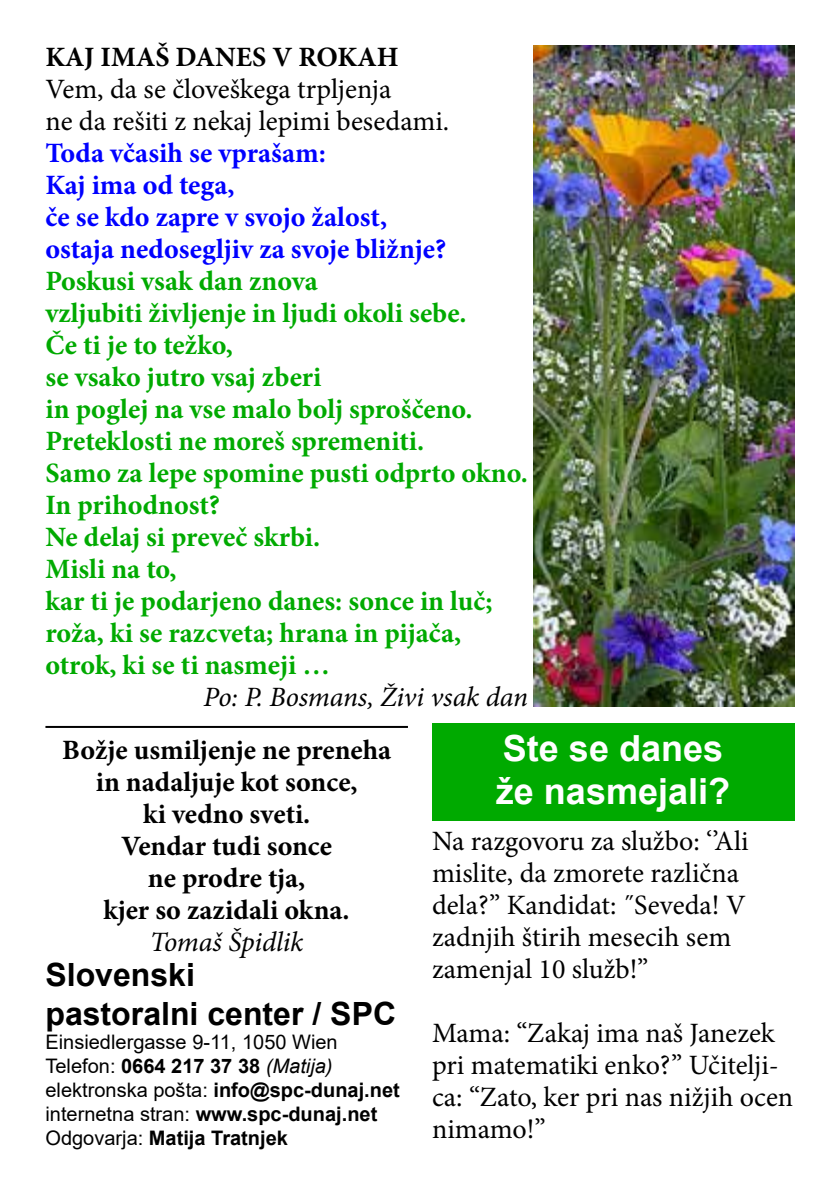
<style>
.page{position:relative;width:840px;height:1191px;background:#fff}
.page>*{position:absolute;margin:0;border:0;box-sizing:border-box;transform-origin:0 0}
.t1{font:700 36px/43.2px "Arial";color:#fff}
.t2{font:700 32px/38.4px "Arial";color:#000}
.t3{font:700 28px/32px "Minion Pro";color:#0a0}
.t4{font:28px/32px "Minion Pro";color:#000}
.t5{font:700 28px/32px "Minion Pro";color:#000;text-align:center}
.t6{font:700 28px/32px "Minion Pro";color:#00f}
.t7{font:italic 28px "Minion Pro";letter-spacing:-.005em;color:#000}
.t8{font:20px/24px "Arial";color:#000}
.s1{font-weight:700}
.s2{font-style:italic}
</style>
<div class="page">
<div style="left:432px;top:723px;width:362px;height:97px;background:#0a0"></div>
<hr style="left:45px;top:726px;width:363px;height:2px;background:#000">
<img style="left:533px;top:45px;width:261px;height:662px">
<p class="t5" style="left:45px;top:40px;width:354px">KAJ IMAŠ DANES V ROKAH</p>
<p class="t4" style="left:45px;top:73px;width:405px">Vem, da se človeškega trpljenja<br>ne da rešiti z nekaj lepimi besedami.</p>
<p class="t6" style="left:45px;top:136px;width:402px">Toda včasih se vprašam:<br>Kaj ima od tega,<br>če se kdo zapre v svojo žalost, ostaja nedosegljiv za svoje bližnje?</p>
<p class="t3" style="left:45px;top:264px;width:483px">Poskusi vsak dan znova<br>vzljubiti življenje in ljudi okoli sebe.<br>Če ti je to težko,<br>se vsako jutro vsaj zberi<br>in poglej na vse malo bolj sproščeno.<br>Preteklosti ne moreš spremeniti.<br>Samo za lepe spomine pusti odprto okno.<br>In prihodnost?<br>Ne delaj si preveč skrbi.<br>Misli na to,<br>kar ti je podarjeno danes: sonce in luč; roža, ki se razcveta; hrana in pijača, otrok, ki se ti nasmeji …</p>
<p class="t7" style="left:203px;top:678px;width:326px">Po: P. Bosmans, Živi vsak dan</p>
<p class="t5" style="left:62px;top:734px;width:330px">Božje usmiljenje ne preneha in nadaljuje kot sonce,<br>ki vedno sveti.<br>Vendar tudi sonce<br>ne prodre tja,<br>kjer so zazidali okna.</p>
<p class="t7" style="left:150px;top:923px;width:155px">Tomaš Špidlik</p>
<p class="t1" style="left:495px;top:727px;width:236px">Ste se danes že nasmejali?</p>
<p class="t4" style="left:432px;top:824px;width:318px">Na razgovoru za službo: ‘’Ali mislite, da zmorete različna dela?’’ Kandidat: ˝Seveda! V zadnjih štirih mesecih sem zamenjal 10 služb!’’</p>
<p class="t4" style="left:432px;top:1016px;width:362px">Mama: “Zakaj ima naš Janezek pri matematiki enko?” Učitelji&shy;ca: “Zato, ker pri nas nižjih ocen nimamo!”</p>
<p class="t2" style="left:45px;top:956px;width:352px">Slovenski<br>pastoralni center / SPC</p>
<p class="t8" style="left:45px;top:1029px;width:356px">Einsiedlergasse 9-11, 1050 Wien Telefon: <span class="s1">0664 217 37 38</span> <span class="s2">(Matija) </span>elektronska pošta: <span class="s1">info@spc-dunaj.net </span>internetna stran: <span class="s1">www.spc-dunaj.net </span>Odgovarja: <span class="s1">Matija Tratnjek</span></p>
</div>
